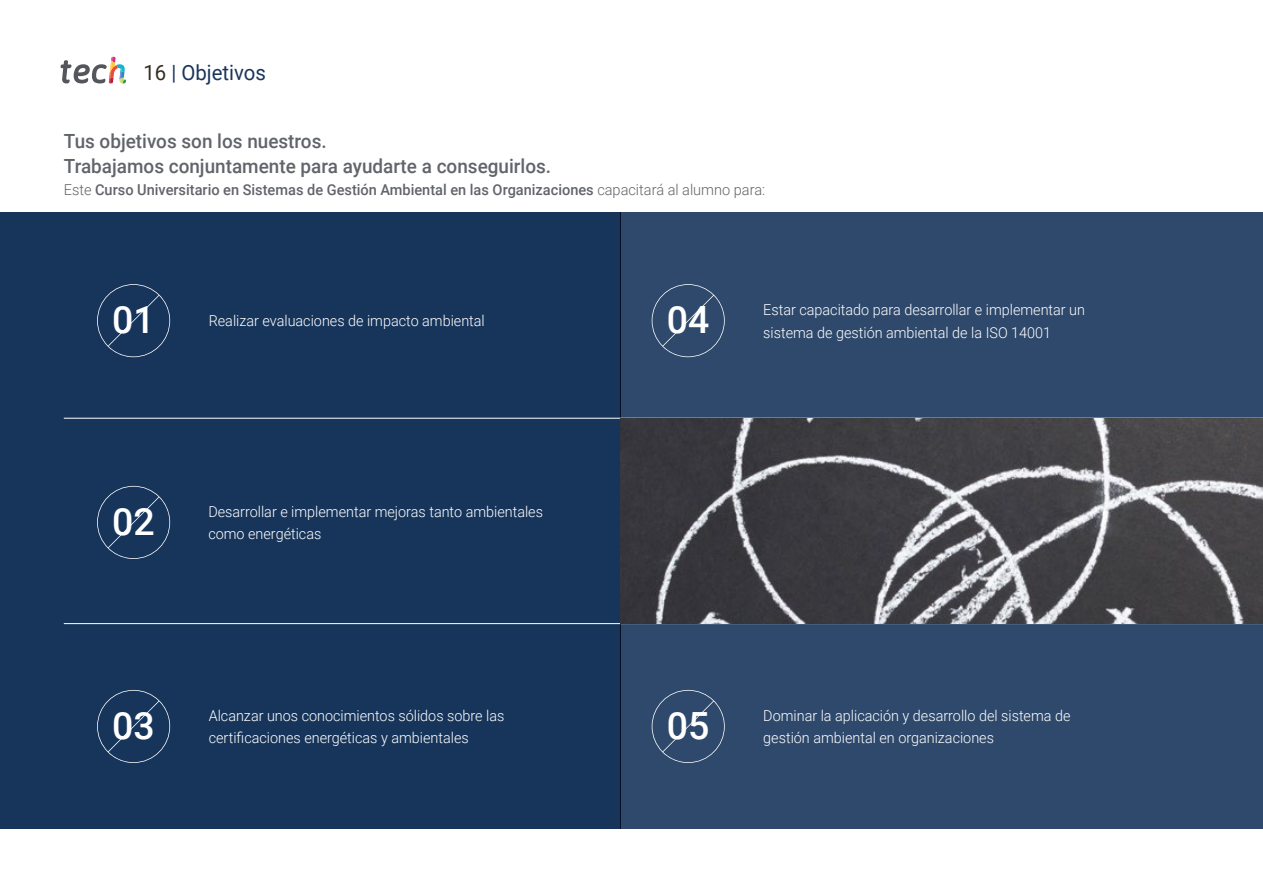
<style>
.page{position:relative;width:1263px;height:893px;background:#fff}
.page>*{position:absolute;margin:0;border:0;box-sizing:border-box;transform-origin:0 0}
.t1{font:500 37.5px "Roboto";color:#fff}
.t2{font:21px "Roboto";color:#1a355c}
.t3{font:500 19.5px/25.5px "Roboto";color:#61646a}
.t4{font:300 15px/22.5px "Roboto";color:#fff;scale:.96 1}
.t5{font:500 15px "Roboto";color:#61646a}
.s1{color:#312e20}
.s2{font-weight:300}
</style>
<div class="page">
<svg style="left:61px;top:57px;width:65px;height:27px"></svg>
<div style="left:0;top:213px;width:621px;height:616px;background:#17355b"></div>
<div style="left:621px;top:213px;width:642px;height:616px;background:#2e496b"></div>
<svg style="left:97px;top:284px;width:73px;height:73px"></svg>
<svg style="left:652px;top:284px;width:73px;height:73px"></svg>
<svg style="left:652px;top:690px;width:73px;height:73px"></svg>
<svg style="left:97px;top:486px;width:73px;height:73px"></svg>
<svg style="left:97px;top:690px;width:73px;height:73px"></svg>
<hr style="left:64px;top:418px;width:1199px;height:1px;background:#fff">
<hr style="left:64px;top:623px;width:1199px;height:1px;background:#fff">
<img style="left:621px;top:418px;width:642px;height:205px">
<h2 class="t2" style="left:144px;top:57px;width:124px"><span class="s1">16</span> | Objetivos</h2>
<h3 class="t3" style="left:64px;top:127px;width:489px">Tus objetivos son los nuestros.<br>Trabajamos conjuntamente para ayudarte a conseguirlos.</h3>
<p class="t5" style="left:64px;top:179px;width:703px"><span class="s2">Este</span> Curso Universitario en Sistemas de Gestión Ambiental en las Organizaciones <span class="s2">capacitará al alumno para:</span></p>
<p class="t4" style="left:209px;top:309px;width:289px">Realizar evaluaciones de impacto ambiental</p>
<p class="t4" style="left:763px;top:298px;width:337px">Estar capacitado para desarrollar e implementar un sistema de gestión ambiental de la ISO 14001</p>
<h1 class="t1" style="left:112px;top:294px;width:44px">01</h1>
<h1 class="t1" style="left:667px;top:294px;width:44px">04</h1>
<h1 class="t1" style="left:112px;top:495px;width:44px">02</h1>
<p class="t4" style="left:208px;top:500px;width:350px">Desarrollar e implementar mejoras tanto ambientales como energéticas</p>
<h1 class="t1" style="left:112px;top:699px;width:44px">03</h1>
<p class="t4" style="left:209px;top:704px;width:309px">Alcanzar unos conocimientos sólidos sobre las</p>
<p class="t4" style="left:209px;top:726px;width:272px">certificaciones energéticas y ambientales</p>
<h1 class="t1" style="left:667px;top:699px;width:44px">05</h1>
<p class="t4" style="left:763px;top:704px;width:321px">Dominar la aplicación y desarrollo del sistema de gestión ambiental en organizaciones</p>
</div>
